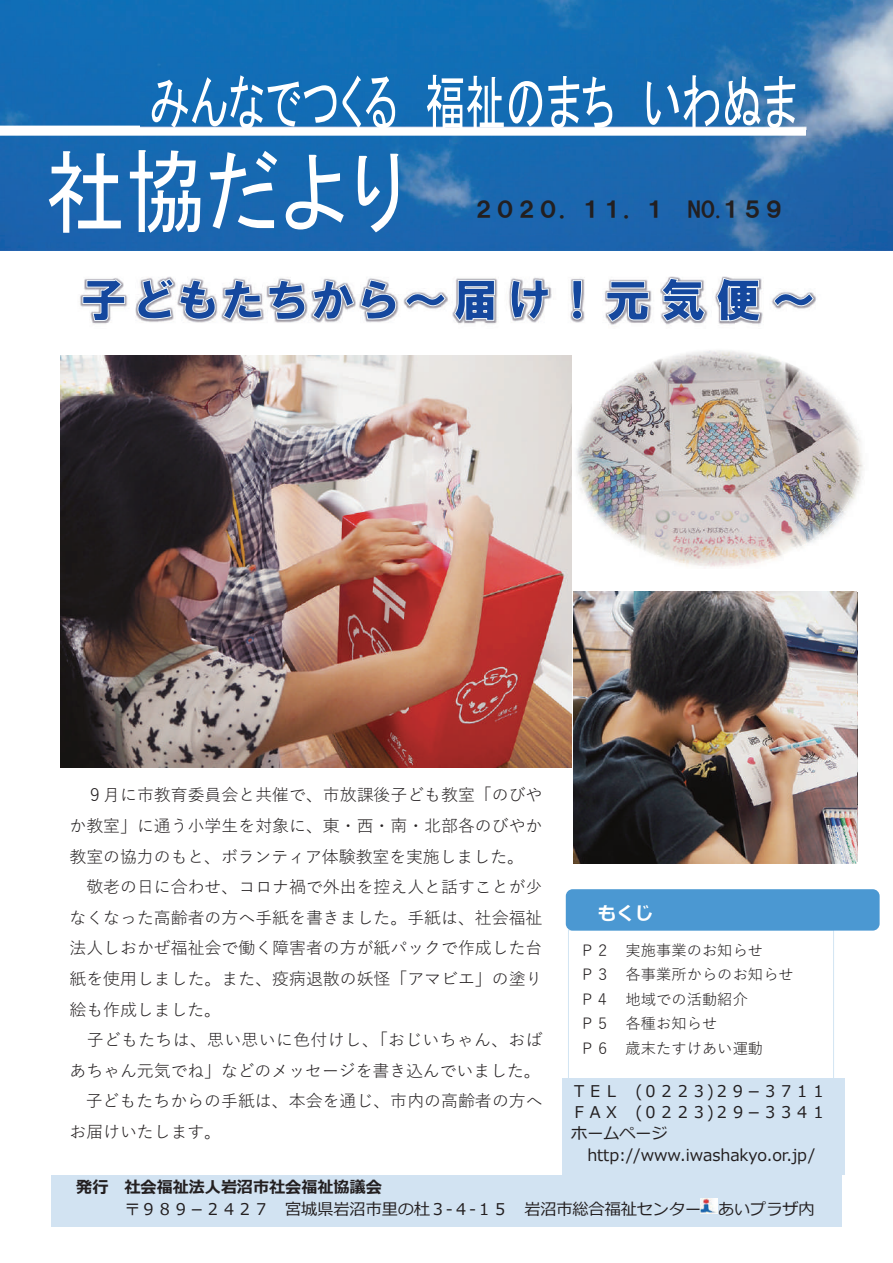
<style>
.page{position:relative;width:893px;height:1263px;background:#fff}
.page>*{position:absolute;margin:0;border:0;box-sizing:border-box;transform-origin:0 0}
.t1{font:21.45px "HGS Soei Kakugothic UB";color:#231f20}
.t2{font:700 18.3px "Meiryo";color:#fff}
.t3{font:16.95px/30.6px "Yu Gothic";color:#231f20;text-align:justify}
.t4{font:16.95px "Yu Gothic";letter-spacing:.02em;color:#231f20}
.t5{font:16.2px/21.5px "Meiryo";color:#231f20;text-align:justify}
.t6{font:700 16.2px "Meiryo";color:#231f20}
.t7{font:15.3px/24.5px "Yu Gothic";color:#231f20}
</style>
<div class="page">
<img style="left:0;top:0;width:893px;height:250px">
<svg style="left:82px;top:277px;width:732px;height:47px"></svg>
<div style="left:568px;top:930px;width:266px;height:149px;border:1px solid #d2e5f3"></div>
<div style="left:566px;top:889px;width:314px;height:41px;background:#4b98d2;border-radius:7px"></div>
<img style="left:462px;top:181px;width:334px;height:53px">
<img style="left:38px;top:150px;width:371px;height:83px">
<svg style="left:49px;top:150px;width:349px;height:83px"></svg>
<svg style="left:0;top:75px;width:806px;height:61px"></svg>
<div style="left:51px;top:1175px;width:791px;height:52px;background:#d2e3f2"></div>
<img style="left:701px;top:1198px;width:17px;height:15px">
<div style="left:562px;top:1078px;width:282px;height:97px;background:#d2e3f2"></div>
<img style="left:571px;top:355px;width:293px;height:218px">
<img style="left:61px;top:355px;width:510px;height:412px">
<img style="left:577px;top:350px;width:236px;height:217px">
<img style="left:813px;top:376px;width:47px;height:163px">
<img style="left:573px;top:591px;width:284px;height:272px">
<p class="t1" style="left:473px;top:198px;width:313px">２０２０．１１．１ NO.１５９</p>
<p class="t3" style="left:70px;top:777px;width:474px;text-indent:17px">９月に市教育委員会と共催で、市放課後子ども教室「のびやか教室」に通う小学生を対象に、東・西・南・北部各のびやか教室の協力のもと、ボランティア体験教室を実施しました。</p>
<p class="t3" style="left:70px;top:869px;width:474px;text-indent:17px">敬老の日に合わせ、コロナ禍で外出を控え人と話すことが少なくなった高齢者の方へ手紙を書きました。手紙は、社会福祉法人しおかぜ福祉会で働く障害者の方が紙パックで作成した台紙を使用しました。また、疫病退散の妖怪「アマビエ」の塗り絵も作成しました。</p>
<p class="t4" style="left:87px;top:1024px;width:457px">子どもたちは、思い思いに色付けし、「おじいちゃん、おば</p>
<p class="t3" style="left:70px;top:1053px;width:473px">あちゃん元気でね」などのメッセージを書き込んでいました。</p>
<p class="t3" style="left:86px;top:1084px;width:458px">子どもたちからの手紙は、本会を通じ、市内の高齢者の方へ</p>
<p class="t3" style="left:70px;top:1114px;width:153px">お届けいたします。</p>
<p class="t2" style="left:598px;top:900px;width:57px">もくじ</p>
<p class="t7" style="left:580px;top:936px;width:216px">Ｐ２ 実施事業のお知らせ<br>Ｐ３ 各事業所からのお知らせ<br>Ｐ４ 地域での活動紹介<br>Ｐ５ 各種お知らせ<br>Ｐ６ 歳末たすけあい運動</p>
<p class="t5" style="left:571px;top:1081px;width:257px">ＴＥＬ (０２２３)２９－３７１１<br>ＦＡＸ (０２２３)２９－３３４１ホームページ</p>
<p class="t5" style="left:587px;top:1145px;width:230px">http://www.iwashakyo.or.jp/</p>
<p class="t6" style="left:76px;top:1176px;width:307px">発行 社会福祉法人岩沼市社会福祉協議会</p>
<p class="t5" style="left:124px;top:1199px;width:692px">〒９８９－２４２７ 宮城県岩沼市里の杜３‐４‐１５ 岩沼市総合福祉センター あいプラザ内</p>
</div>
